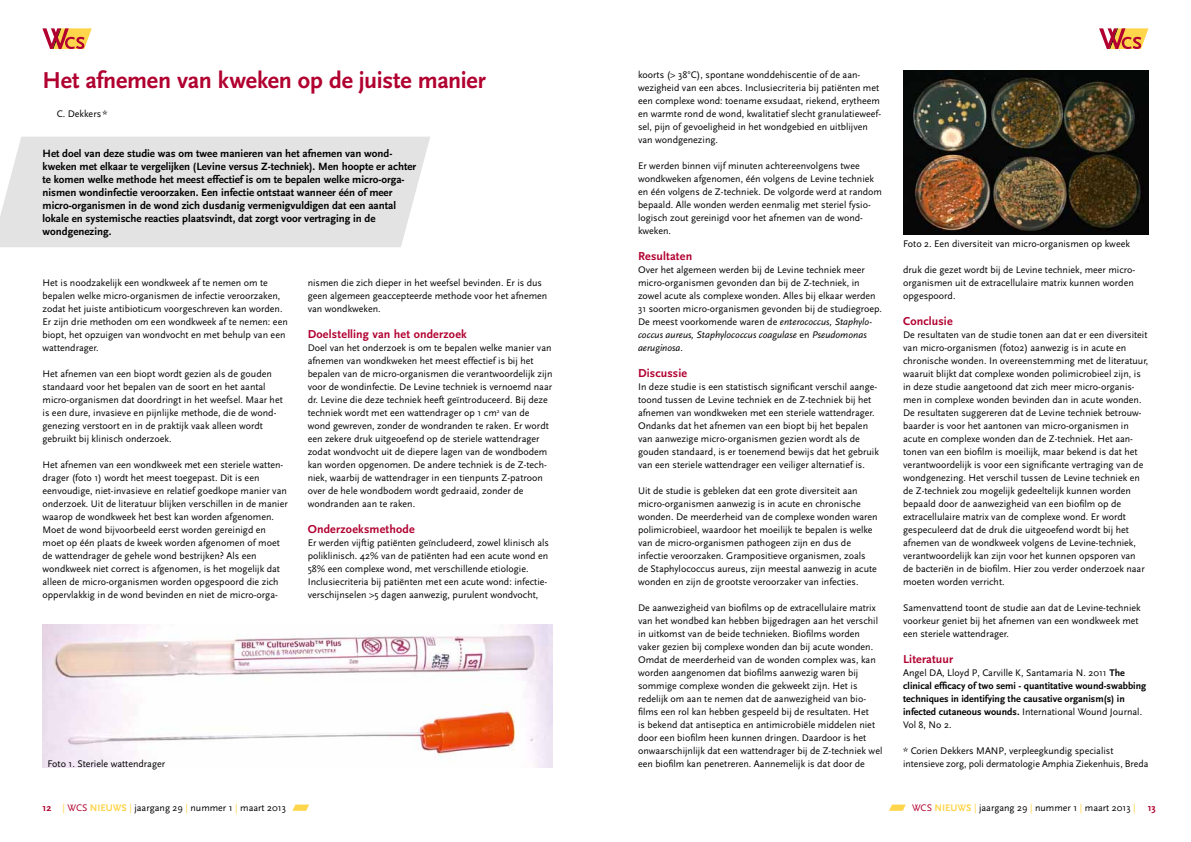
<style>
.page{position:relative;width:1191px;height:842px;background:#fff}
.page>*{position:absolute;margin:0;border:0;box-sizing:border-box;transform-origin:0 0}
.t1{font:700 24px "Scala Sans";letter-spacing:-.01em;color:#b10030}
.t2{font:700 12px "Scala Sans";letter-spacing:.015em;color:#b10030}
.t3{font:700 11px/13px "Scala Sans";color:#000}
.t4{font:10px/13px "Scala Sans";color:#000}
.t5{font:700 10px/13px "Scala Sans";color:#000}
.s1{font-style:italic}
.s2{font-weight:400}
.s3{font-weight:700;color:#b10030}
.s4{color:#ffd54c}
.s5{color:#b10030}
.s6{font-weight:700;color:#ffd54c}
</style>
<div class="page">
<svg style="left:889px;top:804px;width:16px;height:7px"></svg>
<svg style="left:292px;top:804px;width:17px;height:7px"></svg>
<svg style="left:42px;top:28px;width:50px;height:21px"></svg>
<svg style="left:1099px;top:28px;width:49px;height:21px"></svg>
<img style="left:43px;top:624px;width:510px;height:143px">
<div style="left:0;top:137px;width:430px;height:110px;background:#e3e3e3"></div>
<img style="left:903px;top:71px;width:245px;height:163px">
<h1 class="t1" style="left:43px;top:68px;width:445px">Het afnemen van kweken op de juiste manier</h1>
<p class="t4" style="left:57px;top:108px;width:52px">C. Dekkers*</p>
<p class="t3" style="left:43px;top:147px;width:375px">Het doel van deze studie was om twee manieren van het afnemen van wond&shy;kweken met elkaar te vergelijken (Levine versus Z-techniek). Men hoopte er achter te komen welke methode het meest effectief is om te bepalen welke micro-orga&shy;nismen wondinfectie veroorzaken. Een infectie ontstaat wanneer één of meer micro-organismen in de wond zich dusdanig vermenigvuldigen dat een aantal lokale en systemische reacties plaatsvindt, dat zorgt voor vertraging in de wondgenezing.</p>
<p class="t4" style="left:43px;top:277px;width:247px">Het is noodzakelijk een wondkweek af te nemen om te bepalen welke micro-organismen de infectie veroorzaken, zodat het juiste antibioticum voorgeschreven kan worden.<br>Er zijn drie methoden om een wondkweek af te nemen: een biopt, het opzuigen van wondvocht en met behulp van een wattendrager.</p>
<p class="t4" style="left:43px;top:368px;width:242px">Het afnemen van een biopt wordt gezien als de gouden standaard voor het bepalen van de soort en het aantal micro-organismen dat doordringt in het weefsel. Maar het is een dure, invasieve en pijnlijke methode, die de wond&shy;genezing verstoort en in de praktijk vaak alleen wordt gebruikt bij klinisch onderzoek.</p>
<p class="t4" style="left:43px;top:459px;width:247px">Het afnemen van een wondkweek met een steriele watten&shy;drager (foto 1) wordt het meest toegepast. Dit is een eenvoudige, niet-invasieve en relatief goedkope manier van onderzoek. Uit de literatuur blijken verschillen in de manier waarop de wondkweek het best kan worden afgenomen.<br>Moet de wond bijvoorbeeld eerst worden gereinigd en moet op één plaats de kweek worden afgenomen of moet de wattendrager de gehele wond bestrijken? Als een wondkweek niet correct is afgenomen, is het mogelijk dat alleen de micro-organismen worden opgespoord die zich oppervlakkig in de wond bevinden en niet de micro-orga-</p>
<p class="t4" style="left:308px;top:277px;width:241px">nismen die zich dieper in het weefsel bevinden. Er is dus geen algemeen geaccepteerde methode voor het afnemen van wondkweken.</p>
<p class="t2" style="left:308px;top:328px;width:161px">Doelstelling van het onderzoek</p>
<p class="t4" style="left:308px;top:342px;width:246px">Doel van het onderzoek is om te bepalen welke manier van afnemen van wondkweken het meest effectief is bij het bepalen van de micro-organismen die verantwoordelijk zijn voor de wondinfectie. De Levine techniek is vernoemd naar dr. Levine die deze techniek heeft geïntroduceerd. Bij deze techniek wordt met een wattendrager op 1 cm<sup>2</sup> van de wond gewreven, zonder de wondranden te raken. Er wordt een zekere druk uitgeoefend op de steriele wattendrager zodat wondvocht uit de diepere lagen van de wondbodem kan worden opgenomen. De andere techniek is de Z-tech&shy;niek, waarbij de wattendrager in een tienpunts Z-patroon over de hele wondbodem wordt gedraaid, zonder de wondranden aan te raken.</p>
<p class="t2" style="left:308px;top:523px;width:109px">Onderzoeksmethode</p>
<p class="t4" style="left:308px;top:537px;width:243px">Er werden vijftig patiënten geïncludeerd, zowel klinisch als poliklinisch. 42% van de patiënten had een acute wond en 58% een complexe wond, met verschillende etiologie.<br>Inclusiecriteria bij patiënten met een acute wond: infectie&shy;verschijnselen &gt;5 dagen aanwezig, purulent wondvocht,</p>
<p class="t4" style="left:47px;top:758px;width:119px">Foto 1. Steriele wattendrager</p>
<p class="t4" style="left:638px;top:69px;width:244px">koorts (&gt; 38°C), spontane wonddehiscentie of de aan&shy;wezigheid van een abces. Inclusiecriteria bij patiënten met een complexe wond: toename exsudaat, riekend, erytheem en warmte rond de wond, kwalitatief slecht granulatieweef&shy;sel, pijn of gevoeligheid in het wondgebied en uitblijven van wondgenezing.</p>
<p class="t4" style="left:638px;top:160px;width:245px">Er werden binnen vijf minuten achtereenvolgens twee wondkweken afgenomen, één volgens de Levine techniek en één volgens de Z-techniek. De volgorde werd at random bepaald. Alle wonden werden eenmalig met steriel fysio&shy;logisch zout gereinigd voor het afnemen van de wond&shy;kweken.</p>
<p class="t2" style="left:638px;top:250px;width:56px">Resultaten</p>
<p class="t4" style="left:638px;top:264px;width:246px">Over het algemeen werden bij de Levine techniek meer micro-organismen gevonden dan bij de Z-techniek, in zowel acute als complexe wonden. Alles bij elkaar werden 31 soorten micro-organismen gevonden bij de studiegroep.<br>De meest voorkomende waren de <span class="s1">enterococcus, Staphylo&shy;coccus aureus, Staphylococcus coagulase</span> en <span class="s1">Pseudomonas aeruginosa</span>.</p>
<p class="t2" style="left:638px;top:367px;width:51px">Discussie</p>
<p class="t4" style="left:638px;top:381px;width:242px">In deze studie is een statistisch significant verschil aange&shy;toond tussen de Levine techniek en de Z-techniek bij het afnemen van wondkweken met een steriele wattendrager.<br>Ondanks dat het afnemen van een biopt bij het bepalen van aanwezige micro-organismen gezien wordt als de gouden standaard, is er toenemend bewijs dat het gebruik van een steriele wattendrager een veiliger alternatief is.</p>
<p class="t4" style="left:638px;top:485px;width:241px">Uit de studie is gebleken dat een grote diversiteit aan micro-organismen aanwezig is in acute en chronische wonden. De meerderheid van de complexe wonden waren polimicrobieel, waardoor het moeilijk te bepalen is welke van de micro-organismen pathogeen zijn en dus de infectie veroorzaken. Grampositieve organismen, zoals de Staphylococcus aureus, zijn meestal aanwezig in acute wonden en zijn de grootste veroorzaker van infecties.</p>
<p class="t4" style="left:638px;top:602px;width:246px">De aanwezigheid van biofilms op de extracellulaire matrix van het wondbed kan hebben bijgedragen aan het verschil in uitkomst van de beide technieken. Biofilms worden vaker gezien bij complexe wonden dan bij acute wonden.<br>Omdat de meerderheid van de wonden complex was, kan worden aangenomen dat biofilms aanwezig waren bij sommige complexe wonden die gekweekt zijn. Het is redelijk om aan te nemen dat de aanwezigheid van bio&shy;films een rol kan hebben gespeeld bij de resultaten. Het<br>is bekend dat antiseptica en antimicrobiële middelen niet door een biofilm heen kunnen dringen. Daardoor is het onwaarschijnlijk dat een wattendrager bij de Z-techniek wel een biofilm kan penetreren. Aannemelijk is dat door de</p>
<p class="t4" style="left:903px;top:238px;width:228px">Foto 2. Een diversiteit van micro-organismen op kweek</p>
<p class="t4" style="left:903px;top:264px;width:234px">druk die gezet wordt bij de Levine techniek, meer micro&shy;organismen uit de extracellulaire matrix kunnen worden opgespoord.</p>
<p class="t2" style="left:903px;top:315px;width:51px">Conclusie</p>
<p class="t4" style="left:903px;top:329px;width:247px">De resultaten van de studie tonen aan dat er een diversiteit van micro-organismen (foto2) aanwezig is in acute en chronische wonden. In overeenstemming met de literatuur, waaruit blijkt dat complexe wonden polimicrobieel zijn, is in deze studie aangetoond dat zich meer micro-organis&shy;men in complexe wonden bevinden dan in acute wonden.<br>De resultaten suggereren dat de Levine techniek betrouw&shy;baarder is voor het aantonen van micro-organismen in acute en complexe wonden dan de Z-techniek. Het aan&shy;tonen van een biofilm is moeilijk, maar bekend is dat het verantwoordelijk is voor een significante vertraging van de wondgenezing. Het verschil tussen de Levine techniek en de Z-techniek zou mogelijk gedeeltelijk kunnen worden bepaald door de aanwezigheid van een biofilm op de extracellulaire matrix van de complexe wond. Er wordt gespeculeerd dat de druk die uitgeoefend wordt bij het afnemen van de wondkweek volgens de Levine-techniek, verantwoordelijk kan zijn voor het kunnen opsporen van<br>de bacteriën in de biofilm. Hier zou verder onderzoek naar moeten worden verricht.</p>
<p class="t4" style="left:903px;top:602px;width:239px">Samenvattend toont de studie aan dat de Levine-techniek voorkeur geniet bij het afnemen van een wondkweek met een steriele wattendrager.</p>
<p class="t2" style="left:903px;top:653px;width:51px">Literatuur</p>
<p class="t5" style="left:903px;top:667px;width:244px"><span class="s2">Angel DA, Lloyd P, Carville K, Santamaria N. 2011</span> The clinical efficacy of two semi - quantitative wound-swabbing techniques in identifying the causative organism(s) in infected cutaneous wounds. <span class="s2">International Wound Journal.<br>Vol 8, No 2.</span></p>
<p class="t4" style="left:903px;top:745px;width:247px">* Corien Dekkers MANP, verpleegkundig specialist intensieve zorg, poli dermatologie Amphia Ziekenhuis, Breda</p>
<p class="t4" style="left:43px;top:801px;width:245px"><span class="s3">12</span> <span class="s4">|</span> <span class="s5">WCS</span> <span class="s6">NIEUWS</span> <span class="s4">|</span> jaargang 29 <span class="s4">|</span> nummer 1 <span class="s4">|</span> maart 2013</p>
<p class="t4" style="left:912px;top:801px;width:245px"><span class="s5">WCS</span> <span class="s6">NIEUWS</span> <span class="s4">|</span> jaargang 29 <span class="s4">|</span> nummer 1 <span class="s4">|</span> maart 2013 <span class="s4">|</span> <span class="s3">13</span></p>
</div>
